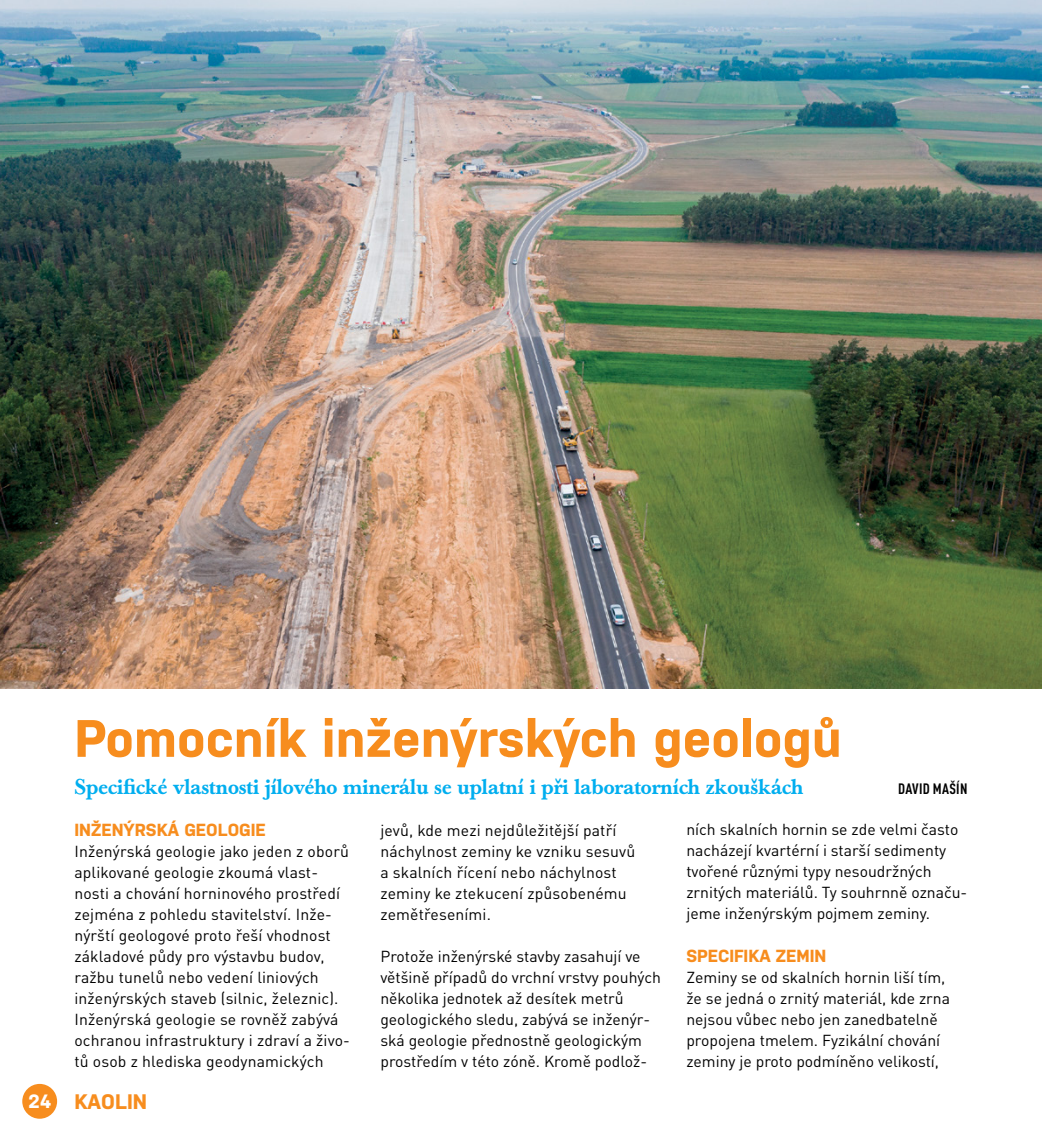
<style>
.page{position:relative;width:1042px;height:1141px;background:#fff}
.page>*{position:absolute;margin:0;border:0;box-sizing:border-box;transform-origin:0 0}
.t1{font:700 52.5px "Nudista";color:#f78d1e}
.t2{font:500 21px "Baskerville Book Pro";color:#00aeef}
.t3{font:700 21px "Nudista";color:#f78d1e}
.t4{font:700 17.5px "Nudista";color:#f78d1e}
.t5{font:15.75px/21px "DIN Pro";color:#000}
.t6{font:700 condensed 14.88px "DIN Pro";letter-spacing:.02em;color:#000}
.s1{font-size:19.25px;color:#fff}
</style>
<div class="page">
<img style="left:0;top:0;width:1042px;height:689px">
<div style="left:22px;top:1084px;width:35px;height:35px;background:#f78d1e;border-radius:50%"></div>
<h1 class="t1" style="left:74px;top:708px;width:769px">Pomocník inženýrských geologů</h1>
<h2 class="t2" style="left:74px;top:773px;width:730px">Specifické vlastnosti jílového minerálu se uplatní i při laboratorních zkouškách</h2>
<p class="t6" style="left:898px;top:777px;width:71px">DAVID MAŠÍN</p>
<p class="t4" style="left:74px;top:819px;width:193px">INŽENÝRSKÁ GEOLOGIE</p>
<p class="t5" style="left:74px;top:839px;width:277px">Inženýrská geologie jako jeden z oborů aplikované geologie zkoumá vlast&shy;nosti a chování horninového prostředí zejména z pohledu stavitelství. Inže&shy;nýrští geologové proto řeší vhodnost základové půdy pro výstavbu budov, ražbu tunelů nebo vedení liniových inženýrských staveb (silnic, železnic).<br>Inženýrská geologie se rovněž zabývá ochranou infrastruktury i zdraví a živo&shy;tů osob z hlediska geodynamických</p>
<h2 class="t3" style="left:28px;top:1090px;width:120px"><span class="s1">24</span> KAOLIN</h2>
<p class="t5" style="left:380px;top:818px;width:256px">jevů, kde mezi nejdůležitější patří náchylnost zeminy ke vzniku sesuvů a skalních řícení nebo náchylnost zeminy ke ztekucení způsobenému zemětřeseními.</p>
<p class="t5" style="left:380px;top:944px;width:282px">Protože inženýrské stavby zasahují ve většině případů do vrchní vrstvy pouhých několika jednotek až desítek metrů geologického sledu, zabývá se inženýr&shy;ská geologie přednostně geologickým prostředím v této zóně. Kromě podlož-</p>
<p class="t5" style="left:686px;top:818px;width:282px">ních skalních hornin se zde velmi často nacházejí kvartérní i starší sedimenty tvořené různými typy nesoudržných zrnitých materiálů. Ty souhrnně označu&shy;jeme inženýrským pojmem zeminy.</p>
<p class="t4" style="left:686px;top:945px;width:142px">SPECIFIKA ZEMIN</p>
<p class="t5" style="left:686px;top:965px;width:265px">Zeminy se od skalních hornin liší tím, že se jedná o zrnitý materiál, kde zrna nejsou vůbec nebo jen zanedbatelně propojena tmelem. Fyzikální chování zeminy je proto podmíněno velikostí,</p>
</div>
